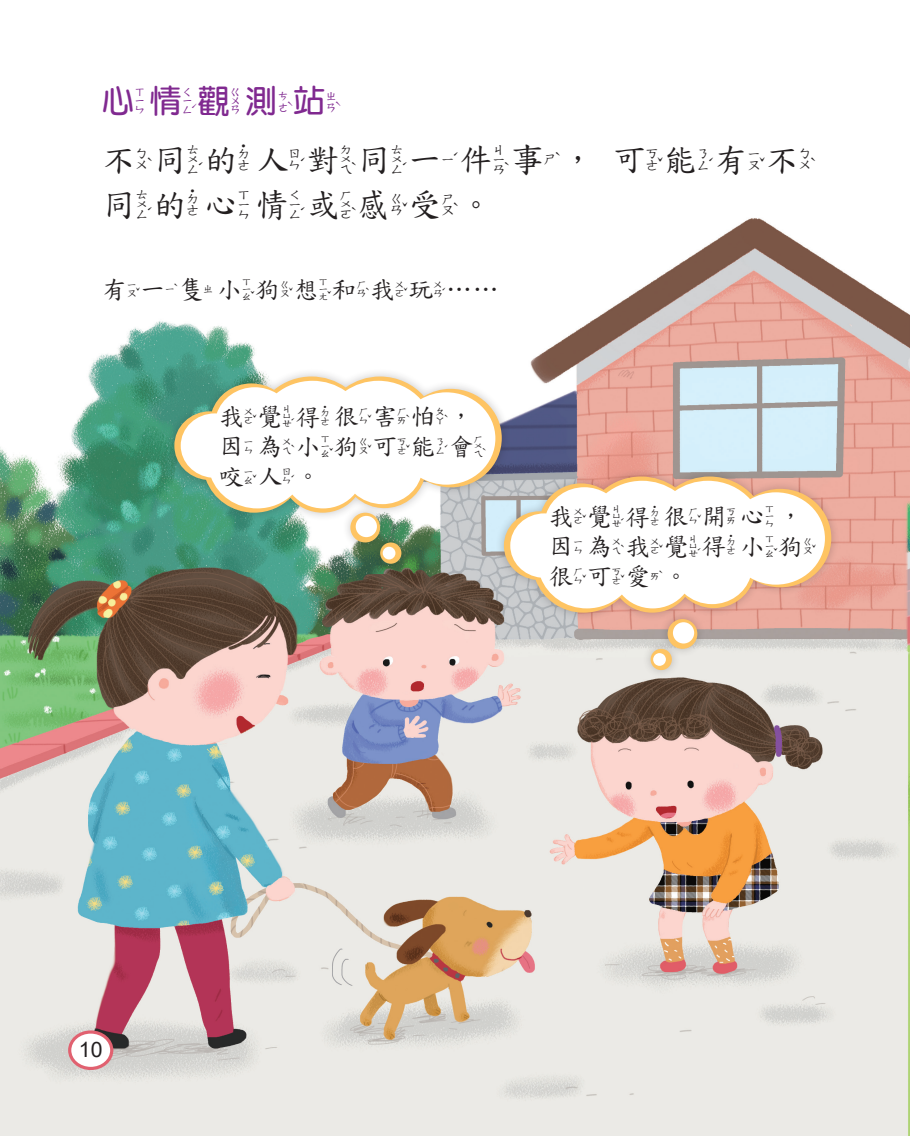
<style>
.page{position:relative;width:910px;height:1136px;background:#fff}
.page>*{position:absolute;margin:0;border:0;box-sizing:border-box;transform-origin:0 0}
.t1{font:34.05px/44.7px "DFP Biao Kai W5 Zhu In BFW";color:#231f20}
.t2{font:700 31.95px "Yen Round Zuinn EG";color:#802990}
.t3{font:25.5px/29.7px "DFP Biao Kai W5 Zhu In BFW";color:#231f20;text-align:justify}
.t4{font:21.3px "Arial";color:#231f20}
.s1{font-family:"DFP Biao Kai W5 Po In 1 BFW"}
.s2{font-family:"DFP Biao Kai W5 Po In 2 BFW"}
</style>
<div class="page">
<img style="left:0;top:218px;width:910px;height:917px">
<div style="left:165px;top:367px;width:346px;height:154px;background:#231f20;opacity:.25"></div>
<svg style="left:174px;top:376px;width:328px;height:136px"></svg>
<svg style="left:181px;top:381px;width:314px;height:127px"></svg>
<div style="left:495px;top:467px;width:345px;height:154px;background:#231f20;opacity:.25"></div>
<svg style="left:504px;top:476px;width:327px;height:136px;background:#d6ae97"></svg>
<svg style="left:510px;top:480px;width:315px;height:128px"></svg>
<div style="left:341px;top:503px;width:48px;height:48px;background:#231f20;opacity:.25"></div>
<svg style="left:350px;top:512px;width:30px;height:30px"></svg>
<div style="left:356px;top:516px;width:21px;height:21px;background:#fff;border-radius:50%"></div>
<div style="left:659px;top:610px;width:47px;height:47px;background:#231f20;opacity:.25"></div>
<div style="left:668px;top:619px;width:29px;height:29px;background:#fec463;border-radius:50%"></div>
<div style="left:673px;top:622px;width:21px;height:21px;background:#fff;border-radius:50%"></div>
<div style="left:371px;top:533px;width:39px;height:39px;background:#231f20;opacity:.25"></div>
<svg style="left:380px;top:542px;width:21px;height:21px"></svg>
<div style="left:383px;top:546px;width:12px;height:13px;background:#fff;border-radius:50%"></div>
<div style="left:642px;top:639px;width:38px;height:39px;background:#231f20;opacity:.25"></div>
<svg style="left:651px;top:648px;width:21px;height:22px"></svg>
<div style="left:653px;top:653px;width:13px;height:12px;background:#fff;border-radius:50%"></div>
<div style="left:70px;top:1031px;width:42px;height:37px;background:#fff;border-radius:50%"></div>
<div style="left:68px;top:1030px;width:45px;height:39px;border:3px solid #e16170;border-radius:50%"></div>
<p class="t2" style="left:102px;top:84px;width:241px">心情觀測站</p>
<h1 class="t1" style="left:102px;top:138px;width:716px"><span class="s1">不</span>同的人對同<span class="s1">一</span>件事，可能有<span class="s1">不</span>同的心情或感受。</h1>
<p class="t3" style="left:102px;top:274px;width:411px">有<span class="s2">一</span>隻小狗想<span class="s1">和</span>我玩……</p>
<p class="t3" style="left:219px;top:401px;width:269px">我覺<span class="s1">得</span>很害怕，因為小狗可能會咬人。</p>
<p class="t3" style="left:549px;top:501px;width:269px">我覺<span class="s1">得</span>很開心，因為我覺<span class="s1">得</span>小狗很可愛。</p>
<p class="t4" style="left:79px;top:1034px;width:25px">10</p>
</div>
